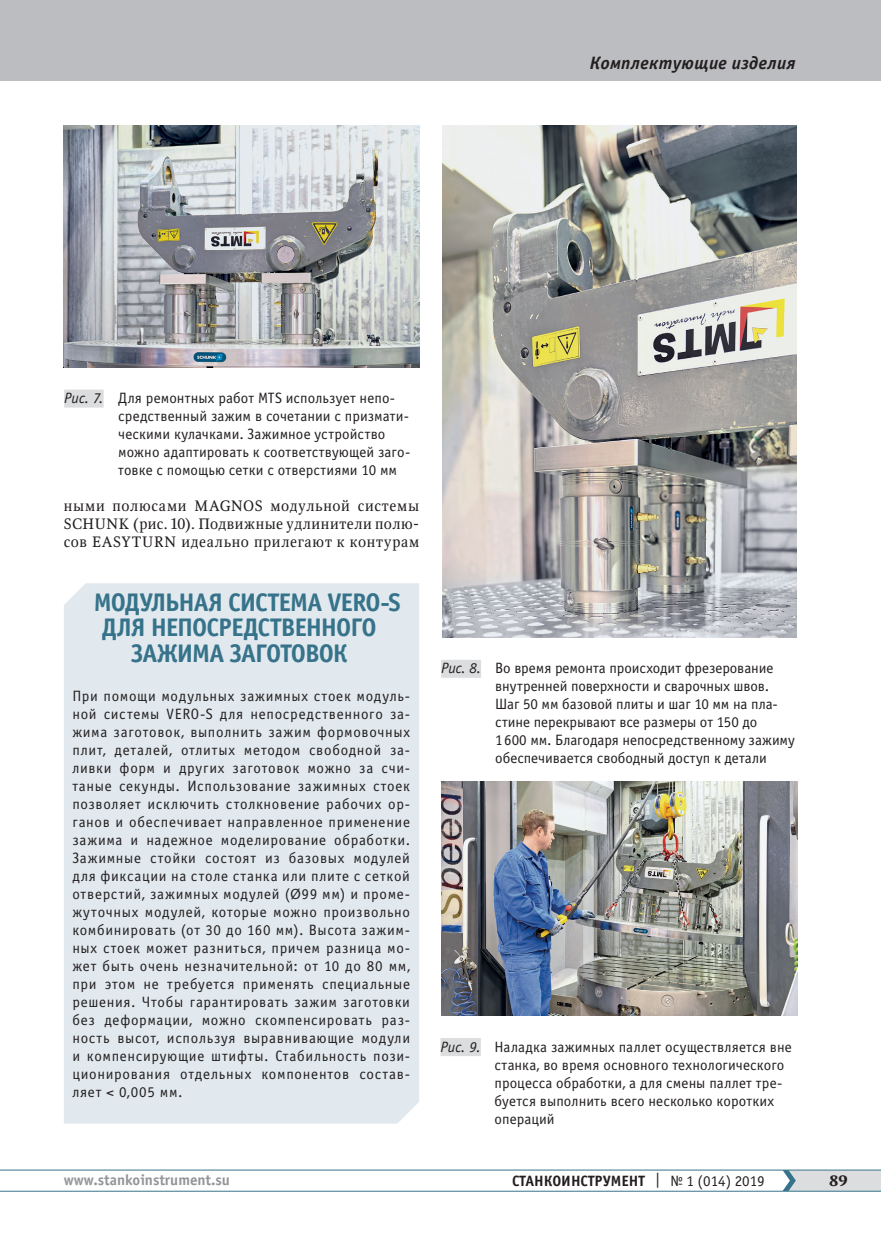
<style>
.page{position:relative;width:881px;height:1234px;background:#fff}
.page>*{position:absolute;margin:0;border:0;box-sizing:border-box;transform-origin:0 0}
.t1{font:700 25.5px "Officina Sans C";letter-spacing:-.04em;color:#36738a}
.t2{font:italic 700 18px "Officina Sans C";letter-spacing:.015em;color:#231f20}
.t3{font:15px/18px "Officina Sans C";letter-spacing:.005em;color:#231f20}
.t4{font:15px/18px "Octava";letter-spacing:.045em;color:#231f20;text-align:justify}
.t5{font:700 15px "Officina Sans C";color:#231f20}
.t6{font:700 15px "Officina Sans C";color:#939598}
.t7{font:700 15px "Octava";color:#231f20}
.s1{font-style:italic}
.s2{font-family:"Myriad Pro"}
.s3{font-weight:400}
</style>
<div class="page">
<hr style="left:0;top:1190px;width:880px;height:1px;background:#36738a">
<hr style="left:0;top:1169px;width:880px;height:1px;background:#36738a">
<svg style="left:782px;top:1169px;width:98px;height:21px;background:#cdd4d8"></svg>
<div style="left:0;top:0;width:880px;height:81px;background:#bcbdc0"></div>
<img style="left:64px;top:125px;width:355px;height:242px">
<img style="left:441px;top:781px;width:355px;height:234px">
<img style="left:442px;top:125px;width:354px;height:512px">
<div style="left:64px;top:389px;width:40px;height:18px;background:#dcdddf"></div>
<div style="left:440px;top:1037px;width:40px;height:18px;background:#dcdddf"></div>
<div style="left:441px;top:659px;width:40px;height:18px;background:#dcdddf"></div>
<div style="left:64px;top:583px;width:355px;height:540px;background:#e1e9ee"></div>
<p class="t2" style="left:589px;top:53px;width:207px">Комплектующие изделия</p>
<p class="t3" style="left:118px;top:389px;width:293px;text-indent:-54px"><span class="s1">Рис. 7.</span> Для ремонтных работ MTS использует непо&shy;средственный зажим в сочетании с призмати&shy;ческими кулачками. Зажимное устройство можно адаптировать к соответствующей заго&shy;товке с помощью сетки с отверстиями 10 мм</p>
<p class="t4" style="left:64px;top:497px;width:357px">ными полюсами MAGNOS модульной системы SCHUNK (рис. 10). Подвижные удлинители полю&shy;сов EASYTURN идеально прилегают к контурам</p>
<h1 class="t1" style="left:94px;top:587px;width:308px">МОДУЛЬНАЯ СИСТЕМА VERO-S</h1>
<h1 class="t1" style="left:102px;top:613px;width:276px">ДЛЯ НЕПОСРЕДСТВЕННОГО</h1>
<h1 class="t1" style="left:131px;top:638px;width:218px">ЗАЖИМА ЗАГОТОВОК</h1>
<p class="t3" style="left:72px;top:687px;width:339px;text-align:justify">При помощи модульных зажимных стоек модуль&shy;ной системы VERO-S для непосредственного за&shy;жима заготовок, выполнить зажим формовочных плит, деталей, отлитых методом свободной за&shy;ливки форм и других заготовок можно за счи&shy;таные секунды. Использование зажимных стоек позволяет исключить столкновение рабочих ор&shy;ганов и обеспечивает направленное применение зажима и надежное моделирование обработки.<br>Зажимные стойки состоят из базовых модулей для фиксации на столе станка или плите с сеткой отверстий, зажимных модулей (<span class="s2">Ø</span>99 мм) и проме&shy;жуточных модулей, которые можно произвольно комбинировать (от 30 до 160 мм). Высота зажим&shy;ных стоек может разниться, причем разница мо&shy;жет быть очень незначительной: от 10 до 80 мм, при этом не требуется применять специальные решения. Чтобы гарантировать зажим заготовки без деформации, можно скомпенсировать раз&shy;ность высот, используя выравнивающие модули и компенсирующие штифты. Стабильность пози&shy;ционирования отдельных компонентов состав&shy;ляет &lt; 0,005 мм.</p>
<p class="t3" style="left:495px;top:659px;width:301px;text-indent:-54px"><span class="s1">Рис. 8.</span> Во время ремонта происходит фрезерование внутренней поверхности и сварочных швов.<br>Шаг 50 мм базовой плиты и шаг 10 мм на пла&shy;стине перекрывают все размеры от 150 до<br>1600 мм. Благодаря непосредственному зажиму обеспечивается свободный доступ к детали</p>
<p class="t3" style="left:494px;top:1037px;width:299px;text-indent:-54px"><span class="s1">Рис. 9.</span> Наладка зажимных паллет осуществляется вне станка, во время основного технологического процесса обработки, а для смены паллет тре&shy;буется выполнить всего несколько коротких операций</p>
<p class="t6" style="left:64px;top:1171px;width:168px">www.stankoinstrument.su</p>
<p class="t5" style="left:512px;top:1171px;width:254px">СТАНКОИНСТРУМЕНТ <span class="s3">| № 1 (014) 2019</span></p>
<p class="t7" style="left:828px;top:1170px;width:20px">89</p>
</div>
